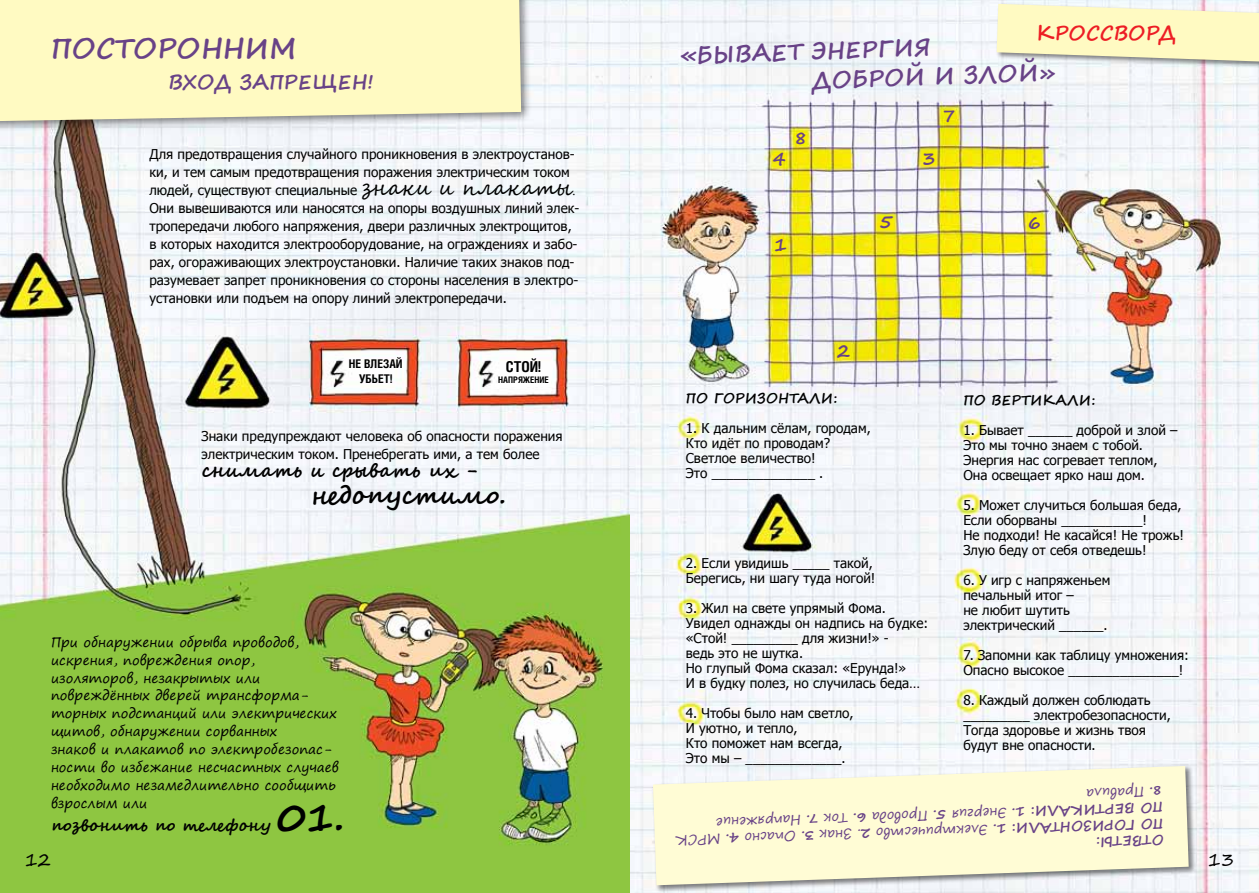
<style>
.page{position:relative;width:1259px;height:893px;background:#fff}
.page>*{position:absolute;margin:0;border:0;box-sizing:border-box;transform-origin:0 0}
.t1{font:700 39px "Segoe Script";color:#000}
.t2{font:700 27px "Segoe Print";color:#684287}
.t3{font:700 25.5px "Segoe Script";color:#000}
.t4{font:700 22.5px "Segoe Print";color:#684287}
.t5{font:700 19.5px "Segoe Script";letter-spacing:.05em;color:#000}
.t6{font:700 19.5px "Segoe Print";color:#684287}
.t7{font:700 19.5px "Segoe Print";color:#ed1d24}
.t8{font:700 18px "Segoe Print";color:#684287}
.t9{font:18px "Segoe Print";color:#000}
.t10{font:700 16.5px "Segoe Script";color:#000}
.t11{font:700 15px "Helios Cond C";color:#000}
.t12{font:13.5px/15px "Tahoma";color:#000}
.t13{font:13.5px/18px "Segoe Print";color:#000}
.t14{font:13.5px/16.2px "Segoe Print";color:#684287}
.t15{font:700 13.5px "Segoe Print";color:#000}
.t16{font:700 13.5px "Segoe Print";color:#684287}
.t17{font:700 12px/14.4px "Helios Cond C";color:#000;text-align:center}
.t18{font:700 9px "Helios Cond C";color:#000}
.s1{font-family:"Segoe Script";font-size:21px}
.s2{font-family:"Segoe UI"}
.s3{font-weight:700}
</style>
<div class="page">
<img style="left:0;top:0;width:1259px;height:893px">
<div style="left:0;top:0;width:532px;height:132px;background:#000;opacity:.5"></div>
<div style="left:0;top:0;width:521px;height:121px;background:#fffac2"></div>
<div style="left:995px;top:2px;width:264px;height:67px;background:#000;opacity:.5"></div>
<svg style="left:996px;top:4px;width:263px;height:57px;background:#f8f4c5"></svg>
<div style="left:651px;top:764px;width:545px;height:129px;background:#000;opacity:.5"></div>
<svg style="left:653px;top:766px;width:535px;height:119px;background:#f9f7d7"></svg>
<svg style="left:879px;top:38px;width:51px;height:20px"></svg>
<svg style="left:1125px;top:819px;width:27px;height:11px"></svg>
<svg style="left:1152px;top:802px;width:10px;height:11px"></svg>
<h2 class="t2" style="left:51px;top:24px;width:23px">ПОСТОРОННИМ</h2>
<h3 class="t6" style="left:168px;top:65px;width:16px">ВХО</h3>
<h3 class="t6" style="left:213px;top:65px;width:55px">Д ЗАПРЕ</h3>
<h3 class="t6" style="left:312px;top:65px;width:63px">ЩЕН!</h3>
<p class="t12" style="left:149px;top:145px;width:431px;line-height:18px">Для предотвращения случайного проникновения в электроустанов&shy;ки, и тем самым предотвращения поражения электрическим током людей, существуют специальные <span class="s1">знаки и плакаты</span><span class="s2">.<br></span>Они вывешиваются или наносятся на опоры воздушных линий элек&shy;тропередачи любого напряжения, двери различных электрощитов, в которых находится электрооборудование, на ограждениях и забо&shy;рах, огораживающих электроустановки. Наличие таких знаков под&shy;разумевает запрет проникновения со стороны населения в электро&shy;установки или подъем на опору линий электропередачи.</p>
<p class="t17" style="left:349px;top:357px;width:55px">НЕ ВЛЕЗАЙ<br>УБЬЕТ!</p>
<p class="t11" style="left:506px;top:357px;width:37px">СТОЙ!</p>
<p class="t18" style="left:498px;top:374px;width:52px">НАПРЯЖЕНИЕ</p>
<p class="t12" style="left:201px;top:427px;width:363px;line-height:18px">Знаки предупреждают человека об опасности поражения электрическим током. Пренебрегать ими, а тем более</p>
<h3 class="t5" style="left:201px;top:454px;width:279px">снимать и срывать их -</h3>
<h3 class="t3" style="left:311px;top:474px;width:197px">недопустимо.</h3>
<p class="t13" style="left:51px;top:632px;width:289px">При обнаружении обрыва проводов, искрения, повреждения опор, изоляторов, незакрытых или повреждённых дверей трансформа&shy;торных подстанций или электрических щитов, обнаружении сорванных<br>знаков и плакатов по электробезопас&shy;ности во избежание несчастных случаев необходимо незамедлительно сообщить взрослым или</p>
<p class="t10" style="left:51px;top:812px;width:221px">позвонить по телефону</p>
<h1 class="t1" style="left:277px;top:785px;width:68px">01.</h1>
<h3 class="t9" style="left:25px;top:843px;width:28px">12</h3>
<h3 class="t7" style="left:1036px;top:15px;width:140px">кроссворд</h3>
<h3 class="t4" style="left:680px;top:35px;width:40px;rotate:-2deg">«БЫВАЕТ</h3>
<h3 class="t4" style="left:811px;top:31px;width:24px;rotate:-2deg">ЭНЕР</h3>
<h3 class="t4" style="left:810px;top:60px;width:45px;rotate:-2deg">ДОБРО</h3>
<h3 class="t4" style="left:903px;top:57px;width:152px;rotate:-2deg">Й И ЗЛО Й»</h3>
<h3 class="t8" style="left:794px;top:121px;width:15px">8</h3>
<h3 class="t8" style="left:772px;top:142px;width:15px">4</h3>
<h3 class="t8" style="left:922px;top:142px;width:15px">3</h3>
<h3 class="t8" style="left:942px;top:99px;width:15px">7</h3>
<h3 class="t8" style="left:774px;top:228px;width:15px">1</h3>
<h3 class="t8" style="left:879px;top:205px;width:15px">5</h3>
<h3 class="t8" style="left:1027px;top:206px;width:15px">6</h3>
<h3 class="t8" style="left:837px;top:334px;width:15px">2</h3>
<p class="t15" style="left:686px;top:386px;width:153px">По горизонтали:</p>
<p class="t12" style="left:686px;top:420px;width:186px">1. К дальним сёлам, городам,<br>Кто идёт по проводам?<br>Светлое величество!<br>Это ______________ .</p>
<p class="t12" style="left:686px;top:555px;width:191px">2. Если увидишь _____ такой,<br>Берегись, ни шагу туда ногой!</p>
<p class="t12" style="left:686px;top:600px;width:244px">3. Жил на свете упрямый Фома.<br>Увидел однажды он надпись на будке: «Стой! _________ для жизни!» -<br>ведь это не шутка.<br>Но глупый Фома сказал: «Ерунда!»<br>И в будку полез, но случилась беда…</p>
<p class="t12" style="left:686px;top:705px;width:169px">4. Чтобы было нам светло,<br>И уютно, и тепло,<br>Кто поможет нам всегда,<br>Это мы – _____________.</p>
<p class="t15" style="left:963px;top:388px;width:134px">По вертикали:</p>
<p class="t12" style="left:963px;top:422px;width:216px">1. Бывает ______ доброй и злой –<br>Это мы точно знаем с тобой.<br>Энергия нас согревает теплом,<br>Она освещает ярко наш дом.</p>
<p class="t12" style="left:963px;top:497px;width:222px">5. Может случиться большая беда,<br>Если оборваны ___________!<br>Не подходи! Не касайся! Не трожь!<br>Злую беду от себя отведешь!</p>
<p class="t12" style="left:963px;top:572px;width:148px">6. У игр с напряженьем печальный итог –<br>не любит шутить электрический ______.</p>
<p class="t12" style="left:963px;top:647px;width:227px">7. Запомни как таблицу умножения:<br>Опасно высокое _______________!</p>
<p class="t12" style="left:963px;top:692px;width:209px">8. Каждый должен соблюдать _________ электробезопасности,<br>Тогда здоровье и жизнь твоя будут вне опасности.</p>
<p class="t14" style="left:1162px;top:799px;width:78px;rotate:178deg"><span class="s3">8.</span> Правила</p>
<p class="t14" style="left:1153px;top:832px;width:438px;text-indent:-10px;rotate:178deg"><span class="s3">П<br>о вертикали: 1.</span> Энергия <span class="s3">5.</span> Провода <span class="s3">6.</span> Ток <span class="s3">7.</span> Напряжение</p>
<p class="t14" style="left:1083px;top:835px;width:410px;rotate:178deg"><span class="s3">онтали: 1.</span> Электричество <span class="s3">2</span>. Знак <span class="s3">3.</span> Опасно <span class="s3">4.</span> МРСК</p>
<p class="t16" style="left:1126px;top:837px;width:49px;rotate:178deg">ориз</p>
<p class="t16" style="left:1164px;top:852px;width:69px;rotate:178deg">Ответы:</p>
<h3 class="t9" style="left:1208px;top:843px;width:28px">13</h3>
</div>
